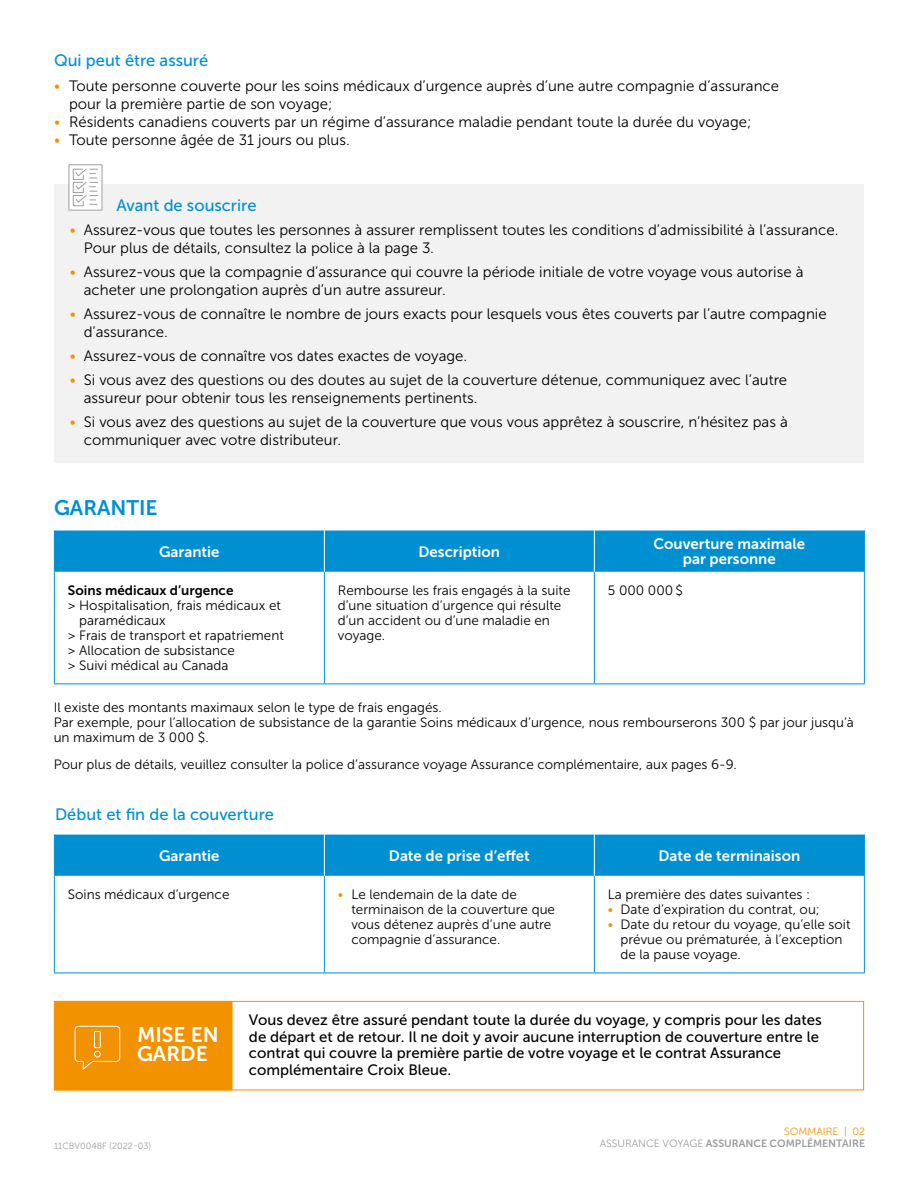
<style>
.page{position:relative;width:918px;height:1188px;background:#fff}
.page>*{position:absolute;margin:0;border:0;box-sizing:border-box;transform-origin:0 0}
.t1{font:21px/19.5px "Museo Sans 700";color:#fff}
.t2{font:21px "Museo Sans 700";color:#0090d2}
.t3{font:16.5px "Museo Sans 500";color:#0090d2}
.t4{font:15px/18px "Museo Sans 300";color:#000}
.t5{font:15px/16.5px "Museo Sans 500";color:#000}
.t6{font:15px/15px "Museo Sans 700";color:#fff;text-align:center}
.t7{font:13.5px/15px "Museo Sans 300";color:#000}
.t8{font:13.5px "Museo Sans 700";color:#000}
.t9{font:10.5px "Museo Sans 700";color:#9d9d9c}
.t10{font:10.5px "Museo Sans 300";color:#f39200}
.t11{font:9px "Museo Sans 300";color:#9d9d9c}
.s1{color:#f39200}
.s2{font-family:"Museo Sans 300"}
</style>
<div class="page">
<div style="left:54px;top:184px;width:810px;height:278px;background:#f2f2f2"></div>
<div style="left:70px;top:166px;width:33px;height:45px;background:#fff"></div>
<div style="left:68px;top:164px;width:35px;height:47px;border:1px solid #9d9e9f"></div>
<svg style="left:72px;top:168px;width:26px;height:39px"></svg>
<div style="left:54px;top:1001px;width:178px;height:89px;background:#f39200;border:1px solid #f39200"></div>
<div style="left:55px;top:1001px;width:809px;height:89px;border:1px solid #f39200"></div>
<svg style="left:74px;top:1025px;width:47px;height:45px"></svg>
<div style="left:94px;top:1051px;width:7px;height:7px;border:1px solid #fff;border-radius:50%"></div>
<div style="left:94px;top:1031px;width:7px;height:17px;border:1px solid #fff"></div>
<div style="left:55px;top:531px;width:809px;height:41px;background:#0090d2"></div>
<hr style="left:324px;top:572px;width:1px;height:112px;background:#0090d2">
<hr style="left:594px;top:572px;width:1px;height:112px;background:#0090d2">
<hr style="left:54px;top:572px;width:1px;height:112px;background:#0090d2">
<hr style="left:864px;top:572px;width:1px;height:112px;background:#0090d2">
<hr style="left:54px;top:684px;width:270px;height:1px;background:#0090d2">
<hr style="left:324px;top:684px;width:270px;height:1px;background:#0090d2">
<hr style="left:594px;top:684px;width:271px;height:1px;background:#0090d2">
<hr style="left:324px;top:530px;width:1px;height:42px;background:#fff">
<hr style="left:594px;top:530px;width:1px;height:42px;background:#fff">
<hr style="left:54px;top:530px;width:1px;height:42px;background:#0090d2">
<hr style="left:864px;top:530px;width:1px;height:42px;background:#0090d2">
<div style="left:55px;top:835px;width:809px;height:41px;background:#0090d2"></div>
<hr style="left:324px;top:876px;width:1px;height:97px;background:#0090d2">
<hr style="left:594px;top:876px;width:1px;height:97px;background:#0090d2">
<hr style="left:54px;top:876px;width:1px;height:97px;background:#0090d2">
<hr style="left:864px;top:876px;width:1px;height:97px;background:#0090d2">
<hr style="left:54px;top:973px;width:270px;height:1px;background:#0090d2">
<hr style="left:324px;top:973px;width:270px;height:1px;background:#0090d2">
<hr style="left:594px;top:973px;width:271px;height:1px;background:#0090d2">
<hr style="left:324px;top:834px;width:1px;height:42px;background:#fff">
<hr style="left:594px;top:834px;width:1px;height:42px;background:#fff">
<hr style="left:54px;top:834px;width:1px;height:42px;background:#0090d2">
<hr style="left:864px;top:834px;width:1px;height:42px;background:#0090d2">
<p class="t3" style="left:54px;top:52px;width:156px">Qui peut être assuré</p>
<p class="t4" style="left:69px;top:77px;width:712px;text-indent:-15px"><span class="s1">•</span> Toute personne couverte pour les soins médicaux d’urgence auprès d’une autre compagnie d’assurance pour la première partie de son voyage;</p>
<p class="t4" style="left:54px;top:113px;width:699px"><span class="s1">•</span> Résidents canadiens couverts par un régime d’assurance maladie pendant toute la durée du voyage;</p>
<p class="t4" style="left:54px;top:131px;width:297px"><span class="s1">•</span> Toute personne âgée de 31 jours ou plus.</p>
<p class="t3" style="left:116px;top:196px;width:142px">Avant de souscrire</p>
<p class="t4" style="left:84px;top:221px;width:756px;text-indent:-14px"><span class="s1">•</span> Assurez-vous que toutes les personnes à assurer remplissent toutes les conditions d’admissibilité à l’assurance.<br>Pour plus de détails, consultez la police à la page 3.</p>
<p class="t4" style="left:84px;top:263px;width:721px;text-indent:-14px"><span class="s1">•</span> Assurez-vous que la compagnie d’assurance qui couvre la période initiale de votre voyage vous autorise à acheter une prolongation auprès d’un autre assureur.</p>
<p class="t4" style="left:84px;top:305px;width:744px;text-indent:-14px"><span class="s1">•</span> Assurez-vous de connaître le nombre de jours exacts pour lesquels vous êtes couverts par l’autre compagnie d’assurance.</p>
<p class="t4" style="left:70px;top:347px;width:399px"><span class="s1">•</span> Assurez-vous de connaître vos dates exactes de voyage.</p>
<p class="t4" style="left:84px;top:371px;width:705px;text-indent:-14px"><span class="s1">•</span> Si vous avez des questions ou des doutes au sujet de la couverture détenue, communiquez avec l’autre assureur pour obtenir tous les renseignements pertinents.</p>
<p class="t4" style="left:84px;top:413px;width:706px;text-indent:-14px"><span class="s1">•</span> Si vous avez des questions au sujet de la couverture que vous vous apprêtez à souscrire, n’hésitez pas à communiquer avec votre distributeur.</p>
<h1 class="t2" style="left:54px;top:496px;width:105px">GARANTIE</h1>
<p class="t6" style="left:159px;top:544px;width:62px">Garantie</p>
<p class="t6" style="left:419px;top:544px;width:83px">Description</p>
<p class="t6" style="left:654px;top:536px;width:153px">Couverture maximale par personne</p>
<p class="t8" style="left:68px;top:583px;width:167px">Soins médicaux d’urgence</p>
<p class="t7" style="left:68px;top:598px;width:215px">&gt; Hospitalisation, frais médicaux et</p>
<p class="t7" style="left:79px;top:613px;width:88px">paramédicaux</p>
<p class="t7" style="left:68px;top:628px;width:218px">&gt; Frais de transport et rapatriement</p>
<p class="t7" style="left:68px;top:643px;width:169px">&gt; Allocation de subsistance</p>
<p class="t7" style="left:68px;top:658px;width:162px">&gt; Suivi médical au Canada</p>
<p class="t7" style="left:338px;top:583px;width:234px">Rembourse les frais engagés à la suite d’une situation d’urgence qui résulte d’un accident ou d’une maladie en voyage.</p>
<p class="t7" style="left:608px;top:583px;width:77px">5 000 000 $</p>
<p class="t7" style="left:54px;top:700px;width:802px">Il existe des montants maximaux selon le type de frais engagés.<br>Par exemple, pour l’allocation de subsistance de la garantie Soins médicaux d’urgence, nous rembourserons 300 $ par jour jusqu’à un maximum de 3 000 $.</p>
<p class="t7" style="left:54px;top:757px;width:685px">Pour plus de détails, veuillez consulter la police d’assurance voyage Assurance complémentaire, aux pages 6-9.</p>
<p class="t3" style="left:55px;top:805px;width:220px">Début et fin de la couverture</p>
<p class="t6" style="left:159px;top:848px;width:62px">Garantie</p>
<p class="t6" style="left:389px;top:848px;width:142px">Date de prise d’effet</p>
<p class="t6" style="left:658px;top:848px;width:143px">Date de terminaison</p>
<p class="t7" style="left:68px;top:887px;width:163px">Soins médicaux d’urgence</p>
<p class="t7" style="left:351px;top:887px;width:205px;text-indent:-14px"><span class="s1">•</span> Le lendemain de la date de terminaison de la couverture que vous détenez auprès d’une autre compagnie d’assurance.</p>
<p class="t7" style="left:608px;top:887px;width:204px">La première des dates suivantes :</p>
<p class="t7" style="left:608px;top:902px;width:214px"><span class="s1">•</span> Date d’expiration du contrat, ou;</p>
<p class="t7" style="left:621px;top:917px;width:232px;text-indent:-13px"><span class="s1">•</span> Date du retour du voyage, qu’elle soit prévue ou prématurée, à l’exception de la pause voyage.</p>
<h1 class="t1" style="left:137px;top:1025px;width:83px">MISE EN<br>GARDE</h1>
<p class="t11" style="left:54px;top:1141px;width:99px">11CBV0048F (2022-03)</p>
<p class="t5" style="left:249px;top:1012px;width:574px">Vous devez être assuré pendant toute la durée du voyage, y compris pour les dates de départ et de retour. Il ne doit y avoir aucune interruption de couverture entre le contrat qui couvre la première partie de votre voyage et le contrat Assurance complémentaire Croix Bleue.</p>
<p class="t10" style="left:784px;top:1126px;width:82px">SOMMAIRE | 02</p>
<p class="t9" style="left:600px;top:1138px;width:267px"><span class="s2">ASSURANCE VOYAGE</span> ASSURANCE COMPLÉMENTAIRE</p>
</div>
